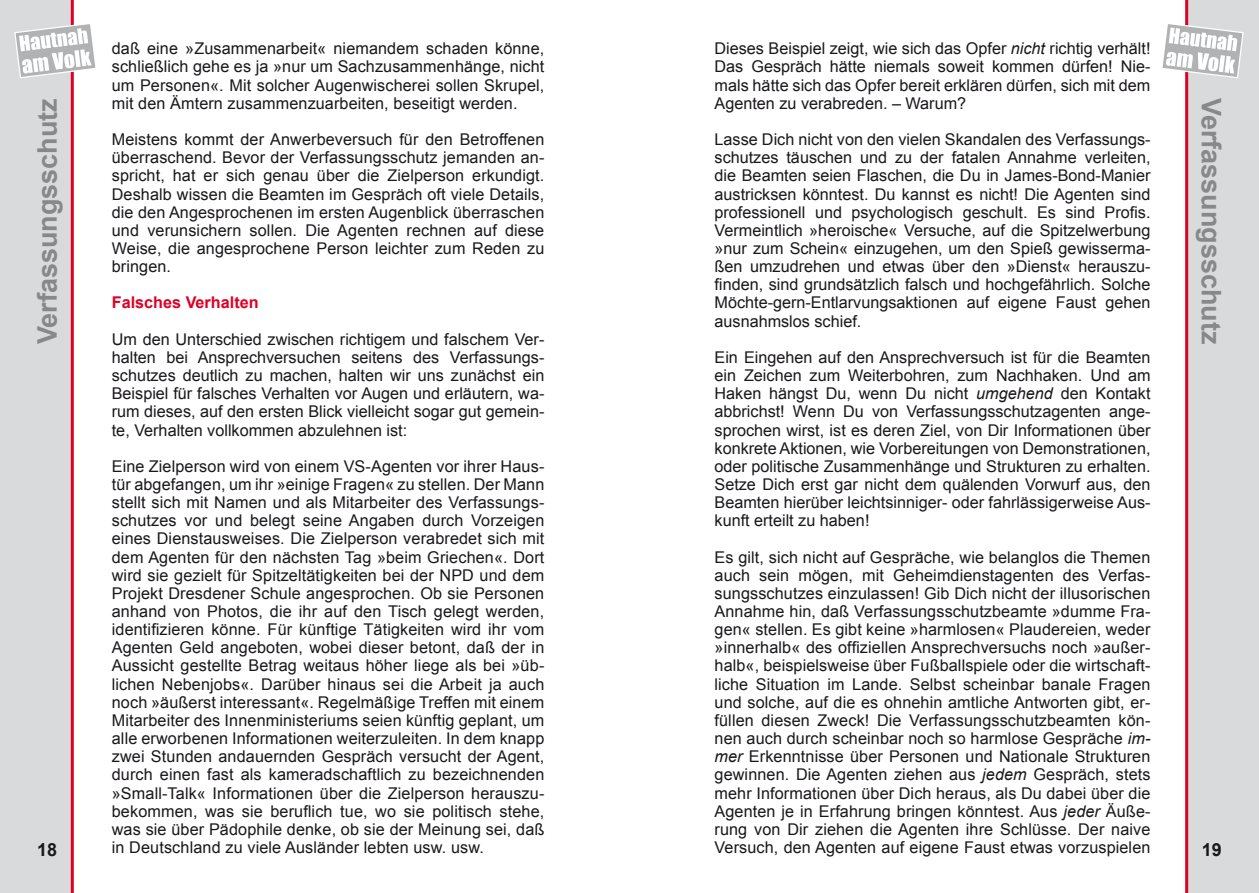
<style>
.page{position:relative;width:1259px;height:893px;background:#fff}
.page>*{position:absolute;margin:0;border:0;box-sizing:border-box;transform-origin:0 0}
.t1{font:700 27px "Arial";color:#878889}
.t2{font:700 18px "Arial";color:#1a171b}
.t3{font:16.2px/18.1px "Arial";letter-spacing:.005em;color:#1a171b;text-align:justify}
.t4{font:700 16.2px "Arial";color:#de0025}
.s1{font-style:italic}
</style>
<div class="page">
<div style="left:0;top:0;width:74px;height:893px;background:#d9dadb"></div>
<svg style="left:14px;top:22px;width:82px;height:57px"></svg>
<div style="left:1185px;top:0;width:74px;height:893px;background:#d9dadb"></div>
<svg style="left:1162px;top:22px;width:82px;height:57px"></svg>
<p class="t3" style="left:714px;top:40px;width:437px">Dieses Beispiel zeigt, wie sich das Opfer <span class="s1">nicht</span> richtig verhält!<br>Das Gespräch hätte niemals soweit kommen dürfen! Nie&shy;mals hätte sich das Opfer bereit erklären dürfen, sich mit dem Agenten zu verabreden. – Warum?</p>
<p class="t3" style="left:714px;top:130px;width:437px">Lasse Dich nicht von den vielen Skandalen des Verfassungs&shy;schutzes täuschen und zu der fatalen Annahme verleiten, die Beamten seien Flaschen, die Du in James-Bond-Manier austricksen könntest. Du kannst es nicht! Die Agenten sind professionell und psychologisch geschult. Es sind Profis.<br>Vermeintlich »heroische« Versuche, auf die Spitzelwerbung »nur zum Schein« einzugehen, um den Spieß gewisserma&shy;ßen umzudrehen und etwas über den »Dienst« herauszu&shy;finden, sind grundsätzlich falsch und hochgefährlich. Solche Möchte-gern-Entlarvungsaktionen auf eigene Faust gehen ausnahmslos schief.</p>
<p class="t3" style="left:714px;top:348px;width:437px">Ein Eingehen auf den Ansprechversuch ist für die Beamten ein Zeichen zum Weiterbohren, zum Nachhaken. Und am Haken hängst Du, wenn Du nicht <span class="s1">umgehend</span> den Kontakt abbrichst! Wenn Du von Verfassungsschutzagenten ange&shy;sprochen wirst, ist es deren Ziel, von Dir Informationen über konkrete Aktionen, wie Vorbereitungen von Demonstrationen, oder politische Zusammenhänge und Strukturen zu erhalten.<br>Setze Dich erst gar nicht dem quälenden Vorwurf aus, den Beamten hierüber leichtsinniger- oder fahrlässigerweise Aus&shy;kunft erteilt zu haben!</p>
<p class="t3" style="left:714px;top:548px;width:437px">Es gilt, sich nicht auf Gespräche, wie belanglos die Themen auch sein mögen, mit Geheimdienstagenten des Verfas&shy;sungsschutzes einzulassen! Gib Dich nicht der illusorischen Annahme hin, daß Verfassungsschutzbeamte »dumme Fra&shy;gen« stellen. Es gibt keine »harmlosen« Plaudereien, weder »innerhalb« des offiziellen Ansprechversuchs noch »außer&shy;halb«, beispielsweise über Fußballspiele oder die wirtschaft&shy;liche Situation im Lande. Selbst scheinbar banale Fragen und solche, auf die es ohnehin amtliche Antworten gibt, er&shy;füllen diesen Zweck! Die Verfassungsschutzbeamten kön&shy;nen auch durch scheinbar noch so harmlose Gespräche <span class="s1">im&shy;mer</span> Erkenntnisse über Personen und Nationale Strukturen gewinnen. Die Agenten ziehen aus <span class="s1">jedem</span> Gespräch, stets mehr Informationen über Dich heraus, als Du dabei über die Agenten je in Erfahrung bringen könntest. Aus <span class="s1">jeder</span> Äuße&shy;rung von Dir ziehen die Agenten ihre Schlüsse. Der naive</p>
<p class="t3" style="left:112px;top:40px;width:434px">daß eine »Zusammenarbeit« niemandem schaden könne, schließlich gehe es ja »nur um Sachzusammenhänge, nicht um Personen«. Mit solcher Augenwischerei sollen Skrupel, mit den Ämtern zusammenzuarbeiten, beseitigt werden.</p>
<p class="t3" style="left:112px;top:130px;width:434px">Meistens kommt der Anwerbeversuch für den Betroffenen überraschend. Bevor der Verfassungsschutz jemanden an&shy;spricht, hat er sich genau über die Zielperson erkundigt.<br>Deshalb wissen die Beamten im Gespräch oft viele Details, die den Angesprochenen im ersten Augenblick überraschen und verunsichern sollen. Die Agenten rechnen auf diese Weise, die angesprochene Person leichter zum Reden zu bringen.</p>
<p class="t4" style="left:112px;top:292px;width:148px">Falsches Verhalten</p>
<p class="t3" style="left:112px;top:330px;width:434px">Um den Unterschied zwischen richtigem und falschem Ver&shy;halten bei Ansprechversuchen seitens des Verfassungs&shy;schutzes deutlich zu machen, halten wir uns zunächst ein Beispiel für falsches Verhalten vor Augen und erläutern, wa&shy;rum dieses, auf den ersten Blick vielleicht sogar gut gemein&shy;te, Verhalten vollkommen abzulehnen ist:</p>
<p class="t3" style="left:112px;top:457px;width:434px">Eine Zielperson wird von einem VS-Agenten vor ihrer Haus&shy;tür abgefangen, um ihr »einige Fragen« zu stellen. Der Mann stellt sich mit Namen und als Mitarbeiter des Verfassungs&shy;schutzes vor und belegt seine Angaben durch Vorzeigen eines Dienstausweises. Die Zielperson verabredet sich mit dem Agenten für den nächsten Tag »beim Griechen«. Dort wird sie gezielt für Spitzeltätigkeiten bei der NPD und dem Projekt Dresdener Schule angesprochen. Ob sie Personen anhand von Photos, die ihr auf den Tisch gelegt werden, identifizieren könne. Für künftige Tätigkeiten wird ihr vom Agenten Geld angeboten, wobei dieser betont, daß der in Aussicht gestellte Betrag weitaus höher liege als bei »üb&shy;lichen Nebenjobs«. Darüber hinaus sei die Arbeit ja auch noch »äußerst interessant«. Regelmäßige Treffen mit einem Mitarbeiter des Innenministeriums seien künftig geplant, um alle erworbenen Informationen weiterzuleiten. In dem knapp zwei Stunden andauernden Gespräch versucht der Agent, durch einen fast als kameradschaftlich zu bezeichnenden »Small-Talk« Informationen über die Zielperson herauszu&shy;bekommen, was sie beruflich tue, wo sie politisch stehe, was sie über Pädophile denke, ob sie der Meinung sei, daß in Deutschland zu viele Ausländer lebten usw. usw.</p>
<h1 class="t1" style="left:29px;top:344px;width:248px;rotate:-90deg">Verfassungsschutz</h1>
<h1 class="t1" style="left:1229px;top:98px;width:248px;rotate:90deg">Verfassungsschutz</h1>
<p class="t2" style="left:37px;top:838px;width:22px">18</p>
<p class="t3" style="left:714px;top:838px;width:437px">Versuch, den Agenten auf eigene Faust etwas vorzuspielen</p>
<p class="t2" style="left:1201px;top:838px;width:22px">19</p>
</div>
